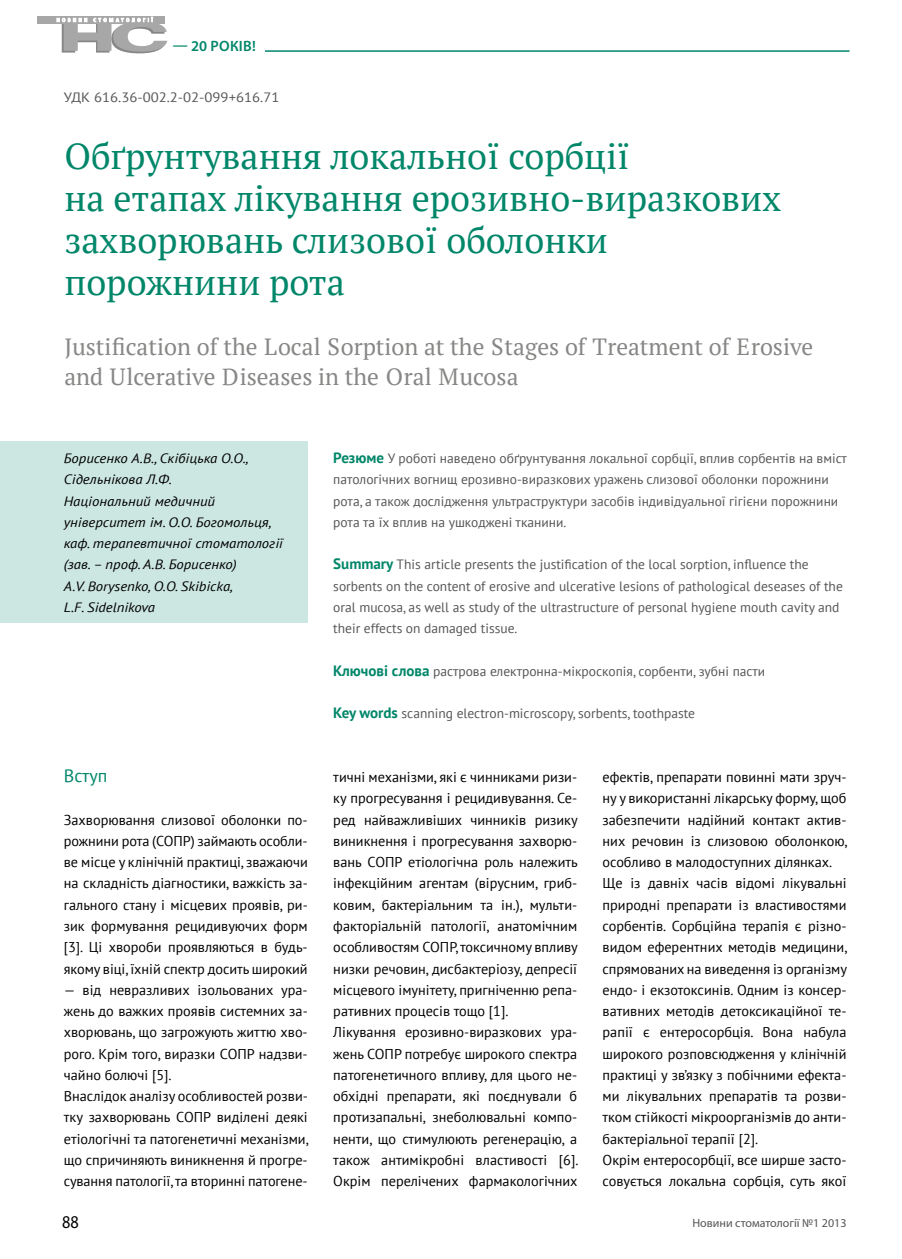
<style>
.page{position:relative;width:902px;height:1259px;background:#fff}
.page>*{position:absolute;margin:0;border:0;box-sizing:border-box;transform-origin:0 0}
.t1{font:36px/42px "PT Serif";color:#008669}
.t2{font:23.4px/30px "PT Serif";color:#878786}
.t3{font:18px "PT Sans";color:#008669}
.t4{font:18px "Myriad Pro";color:#000;scale:.9 1}
.t5{font:600 15px "Myriad Pro";letter-spacing:.02em;color:#008669}
.t6{font:14.25px/21.3px "PT Sans";color:#000}
.t7{font:13.5px/21.3px "PT Sans";color:#565656}
.t8{font:italic 13.5px/21.3px "PT Sans";color:#000;scale:1.09 1}
.t9{font:13.5px "PT Sans";color:#565656;scale:1.09 1}
.t10{font:12px "Myriad Pro";color:#565656}
.s1{font-weight:700;font-size:15px;color:#008669}
</style>
<div class="page">
<hr style="left:91px;top:50px;width:758px;height:2px;background:#008669">
<div style="left:64px;top:40px;width:200px;height:27px;background:#fff"></div>
<div style="left:37px;top:16px;width:128px;height:8px;background:#a7a7a8"></div>
<svg style="left:57px;top:17px;width:110px;height:36px"></svg>
<div style="left:0;top:442px;width:308px;height:181px;background:#cce7e1"></div>
<p class="t5" style="left:173px;top:38px;width:84px">— 20 років!</p>
<p class="t9" style="left:64px;top:88px;width:199px">УДК 616.36-002.2-02-099+616.71</p>
<h1 class="t1" style="left:64px;top:134px;width:718px">Обґрунтування локальної сорбції<br>на етапах лікування ерозивно-виразкових захворювань слизової оболонки порожнини рота</h1>
<h2 class="t2" style="left:64px;top:331px;width:750px">Justification of the local sorption at the stages of treatment of erosive and ulcerative diseases in the oral mucosa</h2>
<p class="t8" style="left:64px;top:447px;width:202px">Борисенко А.В., Скібіцька О.О.,<br>Сідельнікова Л.Ф.<br>Національний медичний університет ім. О.О. Богомольця, каф. терапевтичної стоматології (зав. – проф. А.В. Борисенко)<br>A.V. Borysenko, O.O. Skibickа,<br>L.F. Sidelnikova</p>
<p class="t3" style="left:64px;top:764px;width:45px">Вступ</p>
<p class="t6" style="left:64px;top:808px;width:245px;text-align:justify">Захворювання слизової оболонки по&shy;рожнини рота (СОПР) займають особли&shy;ве місце у клінічній практиці, зважаючи на складність діагностики, важкість за&shy;гального стану і місцевих проявів, ри&shy;зик формування рецидивуючих форм [3]. Ці хвороби проявляються в будь&shy;якому віці, їхній спектр досить широкий</p>
<p class="t6" style="left:64px;top:978px;width:246px">— від невразливих ізольованих ура&shy;жень до важких проявів системних за&shy;хворювань, що загрожують життю хво&shy;рого. Крім того, виразки СОПР надзви&shy;чайно болючі [5].<br>Внаслідок аналізу особливостей розви&shy;тку захворювань СОПР виділені деякі етіологічні та патогенетичні механізми, що спричиняють виникнення й прогре&shy;сування патології, та вторинні патогене-</p>
<p class="t7" style="left:333px;top:447px;width:515px"><span class="s1">Резюме</span> У роботі наведено обґрунтування локальної сорбції, вплив сорбентів на вміст патологічних вогнищ ерозивно-виразкових уражень слизової оболонки порожнини рота, а також дослідження ультраструктури засобів індивідуальної гігієни порожнини рота та їх вплив на ушкоджені тканини.</p>
<p class="t7" style="left:333px;top:554px;width:511px"><span class="s1">Summary</span> This article presents the justification of the local sorption, influence the sorbents on the content of erosive and ulcerative lesions of pathological deseases of the oral mucosa, as well as study of the ultrastructure of personal hygiene mouth cavity and their effects on damaged tissue.</p>
<p class="t7" style="left:333px;top:660px;width:433px"><span class="s1">Ключові слова</span> растрова електронна-мікроскопія, сорбенти, зубні пасти</p>
<p class="t7" style="left:333px;top:702px;width:363px"><span class="s1">Key words</span> scanning electron-microscopy, sorbents, toothpaste</p>
<p class="t6" style="left:333px;top:766px;width:247px">тичні механізми, які є чинниками ризи&shy;ку прогресування і рецидивування. Се&shy;ред найважливіших чинників ризику виникнення і прогресування захворю&shy;вань СОПР етіологічна роль належить інфекційним агентам (вірусним, гриб&shy;ковим, бактеріальним та ін.), мульти&shy;факторіальній патології, анатомічним особливостям СОПР, токсичному впливу низки речовин, дисбактеріозу, депресії місцевого імунітету, пригніченню репа&shy;ративних процесів тощо [1].<br>Лікування ерозивно-виразкових ура&shy;жень СОПР потребує широкого спектра патогенетичного впливу, для цього не&shy;обхідні препарати, які поєднували б протизапальні, знеболювальні компо&shy;ненти, що стимулюють регенерацію, а також антимікробні властивості [6].<br>Окрім перелічених фармакологічних</p>
<p class="t6" style="left:602px;top:766px;width:246px">ефектів, препарати повинні мати зруч&shy;ну у використанні лікарську форму, щоб забезпечити надійний контакт актив&shy;них речовин із слизовою оболонкою, особливо в малодоступних ділянках.<br>Ще із давніх часів відомі лікувальні природні препарати із властивостями сорбентів. Сорбційна терапія є різно&shy;видом еферентних методів медицини, спрямованих на виведення із організму ендо- і екзотоксинів. Одним із консер&shy;вативних методів детоксикаційної те&shy;рапії є ентеросорбція. Вона набула широкого розповсюдження у клінічній практиці у зв’язку з побічними ефекта&shy;ми лікувальних препаратів та розви&shy;тком стійкості мікроорганізмів до анти&shy;бактеріальної терапії [2].<br>Окрім ентеросорбції, все ширше засто&shy;совується локальна сорбція, суть якої</p>
<p class="t4" style="left:62px;top:1211px;width:20px">88</p>
<p class="t10" style="left:692px;top:1215px;width:156px">Новини стоматології №1 2013</p>
</div>
